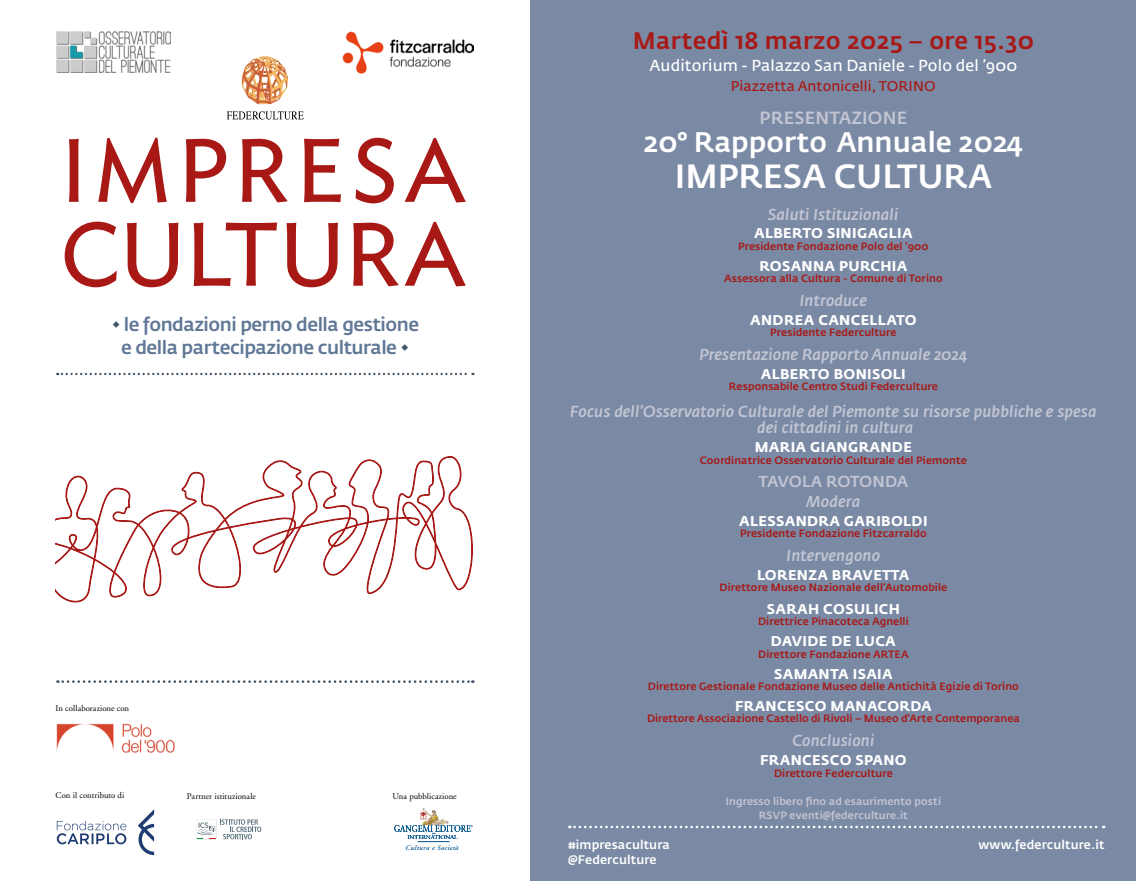
<style>
.page{position:relative;width:1136px;height:881px;background:#fff}
.page>*{position:absolute;margin:0;border:0;box-sizing:border-box;transform-origin:0 0}
.t1{font:500 33.25px "Fedra Sans Std";color:#fff}
.t2{font:500 28px "Fedra Sans Std";color:#fff}
.t3{font:500 23.62px "Fedra Sans Std";letter-spacing:.015em;color:#a81815}
.t4{font:500 18.64px/22.4px "Fedra Sans Std";letter-spacing:-.025em;color:#607896;text-align:center}
.t5{font:500 17.5px "Fedra Sans Std";letter-spacing:.01em;color:#c3c5d3}
.t6{font:italic 500 15.75px/15.8px "Fedra Sans Std";letter-spacing:.01em;color:#c3c5d3;text-align:center}
.t7{font:15.75px "Fedra Sans Std";letter-spacing:.01em;color:#fff}
.t8{font:500 15.75px "Fedra Sans Std";letter-spacing:-.02em;color:#c3c5d3}
.t9{font:700 14px "Fedra Sans Std";letter-spacing:.025em;color:#fff}
.t10{font:14px "Fedra Sans Std";letter-spacing:.01em;color:#a81815}
.t11{font:500 12.25px "Fedra Sans Std";letter-spacing:.01em;color:#fff}
.t12{font:500 10.5px "Fedra Sans Std";letter-spacing:.01em;color:#a81815}
.t13{font:500 10.5px/14px "Fedra Sans Std";letter-spacing:.01em;color:#c3c5d3;text-align:center}
.t14{font:8.75px "Adobe Garamond";letter-spacing:.01em;color:#000}
.t15{font:italic 600 7px "Adobe Garamond";letter-spacing:.05em;color:#00528d}
.s1{font-weight:300;color:#415364}
</style>
<div class="page">
<img style="left:242px;top:56px;width:46px;height:48px">
<svg style="left:227px;top:111px;width:77px;height:9px"></svg>
<img style="left:56px;top:723px;width:119px;height:30px">
<img style="left:57px;top:32px;width:113px;height:40px">
<img style="left:342px;top:32px;width:131px;height:41px">
<svg style="left:57px;top:680px;width:416px;height:3px"></svg>
<svg style="left:65px;top:221px;width:401px;height:66px"></svg>
<svg style="left:69px;top:138px;width:397px;height:65px"></svg>
<svg style="left:57px;top:373px;width:416px;height:2px"></svg>
<svg style="left:55px;top:456px;width:418px;height:146px"></svg>
<svg style="left:57px;top:809px;width:97px;height:46px"></svg>
<svg style="left:196px;top:839px;width:21px;height:1px"></svg>
<svg style="left:196px;top:819px;width:65px;height:20px"></svg>
<hr style="left:418px;top:841px;width:32px;height:1px;background:#00528d">
<svg style="left:420px;top:807px;width:11px;height:12px"></svg>
<img style="left:394px;top:825px;width:79px;height:13px">
<div style="left:531px;top:0;width:605px;height:881px;background:#7a89a4"></div>
<svg style="left:569px;top:825px;width:535px;height:3px"></svg>
<h3 class="t4" style="left:112px;top:313px;width:309px"><span class="s1">◆</span> le fondazioni perno della gestione e della partecipazione culturale <span class="s1">◆</span></h3>
<p class="t14" style="left:55px;top:704px;width:75px">In collaborazione con</p>
<p class="t14" style="left:55px;top:790px;width:70px">Con il contributo di</p>
<p class="t14" style="left:187px;top:791px;width:71px">Partner istituzionale</p>
<p class="t14" style="left:393px;top:791px;width:66px">Una pubblicazione</p>
<p class="t15" style="left:406px;top:843px;width:54px">Cultura e Società</p>
<h3 class="t3" style="left:633px;top:26px;width:403px">Martedì 18 marzo 2025 – ore 15.30</h3>
<h3 class="t7" style="left:649px;top:56px;width:369px">Auditorium - Palazzo San Daniele - Polo del ’900</h3>
<h3 class="t10" style="left:731px;top:77px;width:206px">Piazzetta Antonicelli, TORINO</h3>
<h2 class="t2" style="left:643px;top:124px;width:381px">20° Rapporto Annuale 2024</h2>
<h1 class="t1" style="left:675px;top:156px;width:319px">IMPRESA CULTURA</h1>
<h3 class="t5" style="left:760px;top:107px;width:149px">PRESENTAZIONE</h3>
<h3 class="t6" style="left:768px;top:206px;width:132px">Saluti Istituzionali</h3>
<h3 class="t9" style="left:754px;top:225px;width:160px">ALBERTO SINIGAGLIA</h3>
<p class="t12" style="left:738px;top:239px;width:192px">Presidente Fondazione Polo del ’900</p>
<h3 class="t9" style="left:759px;top:257px;width:149px">ROSANNA PURCHIA</h3>
<p class="t12" style="left:724px;top:272px;width:220px">Assessora alla Cultura - Comune di Torino</p>
<h3 class="t6" style="left:800px;top:293px;width:69px">Introduce</h3>
<h3 class="t9" style="left:750px;top:311px;width:168px">ANDREA CANCELLATO</h3>
<p class="t12" style="left:770px;top:326px;width:128px">Presidente Federculture</p>
<h3 class="t6" style="left:699px;top:346px;width:270px">Presentazione Rapporto Annuale 2024</h3>
<h3 class="t9" style="left:761px;top:365px;width:146px">ALBERTO BONISOLI</h3>
<p class="t12" style="left:729px;top:380px;width:211px">Responsabile Centro Studi Federculture</p>
<h3 class="t6" style="left:570px;top:404px;width:528px">Focus dell’Osservatorio Culturale del Piemonte su risorse pubbliche e spesa dei cittadini in cultura</h3>
<h3 class="t9" style="left:755px;top:438px;width:159px">MARIA GIANGRANDE</h3>
<p class="t12" style="left:700px;top:453px;width:269px">Coordinatrice Osservatorio Culturale del Piemonte</p>
<h3 class="t8" style="left:759px;top:472px;width:151px">TAVOLA ROTONDA</h3>
<h3 class="t6" style="left:807px;top:493px;width:55px">Modera</h3>
<h3 class="t9" style="left:739px;top:512px;width:190px">ALESSANDRA GARIBOLDI</h3>
<p class="t12" style="left:740px;top:527px;width:188px">Presidente Fondazione Fitzcarraldo</p>
<h3 class="t6" style="left:787px;top:548px;width:95px">Intervengono</h3>
<h3 class="t9" style="left:757px;top:566px;width:154px">LORENZA BRAVETTA</h3>
<p class="t12" style="left:719px;top:581px;width:229px">Direttore Museo Nazionale dell’Automobile</p>
<h3 class="t9" style="left:767px;top:600px;width:135px">SARAH COSULICH</h3>
<p class="t12" style="left:758px;top:615px;width:152px">Direttrice Pinacoteca Agnelli</p>
<h3 class="t9" style="left:771px;top:632px;width:126px">DAVIDE DE LUCA</h3>
<p class="t12" style="left:758px;top:647px;width:152px">Direttore Fondazione ARTEA</p>
<h3 class="t9" style="left:774px;top:665px;width:120px">SAMANTA ISAIA</h3>
<p class="t12" style="left:648px;top:679px;width:373px">Direttore Gestionale Fondazione Museo delle Antichità Egizie di Torino</p>
<h3 class="t9" style="left:735px;top:697px;width:198px">FRANCESCO MANACORDA</h3>
<p class="t12" style="left:647px;top:712px;width:374px">Direttore Associazione Castello di Rivoli – Museo d’Arte Contemporanea</p>
<h3 class="t6" style="left:792px;top:732px;width:83px">Conclusioni</h3>
<h3 class="t9" style="left:760px;top:751px;width:148px">FRANCESCO SPANO</h3>
<p class="t12" style="left:774px;top:766px;width:120px">Direttore Federculture</p>
<p class="t13" style="left:726px;top:794px;width:217px">Ingresso libero fino ad esaurimento posti<br>RSVP eventi@federculture.it</p>
<p class="t11" style="left:568px;top:836px;width:103px">#impresacultura</p>
<p class="t11" style="left:979px;top:836px;width:127px">www.federculture.it</p>
<p class="t11" style="left:568px;top:852px;width:90px">@Federculture</p>
</div>
